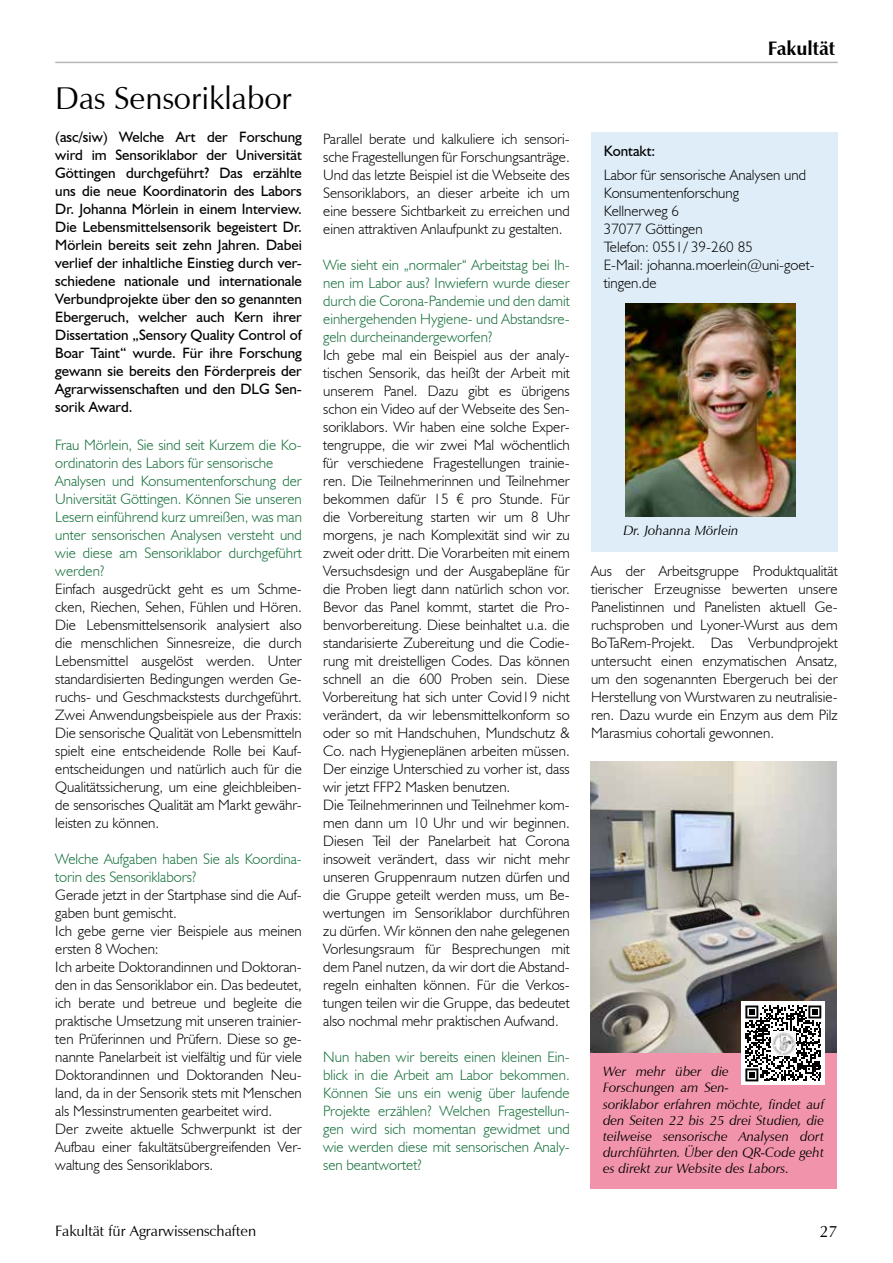
<style>
.page{position:relative;width:893px;height:1263px;background:#fff}
.page>*{position:absolute;margin:0;border:0;box-sizing:border-box;transform-origin:0 0}
.t1{font:31.5px "Zapf Humanist 601 BT";color:#000}
.t2{font:700 19.5px "Zapf Humanist 601 BT";color:#000}
.t3{font:16.5px "Zapf Humanist 601 BT";color:#000}
.t4{font:300 15px/18px "Humanist 521 BT";color:#000;text-align:justify}
.t5{font:300 15px/18px "Humanist 521 BT";color:#116d37}
.t6{font:15px/18px "Humanist 521 BT";color:#000;text-align:justify}
.t7{font:15px "Zapf Humanist 601 BT";color:#000}
.t8{font:italic 13.5px/16.2px "Zapf Humanist 601 BT";color:#000}
</style>
<div class="page">
<hr style="left:55px;top:62px;width:783px;height:1px;background:#b5b7b9">
<div style="left:591px;top:132px;width:247px;height:419px;background:#deedf7"></div>
<img style="left:590px;top:761px;width:247px;height:292px">
<div style="left:590px;top:1053px;width:247px;height:135px;background:#f194ab"></div>
<img style="left:625px;top:304px;width:170px;height:212px">
<div style="left:742px;top:1002px;width:83px;height:83px;background:#fff"></div>
<svg style="left:745px;top:1005px;width:76px;height:76px"></svg>
<img style="left:771px;top:1031px;width:24px;height:24px">
<h1 class="t1" style="left:55px;top:79px;width:238px">Das Sensoriklabor</h1>
<p class="t6" style="left:55px;top:127px;width:248px">(asc/siw) Welche Art der Forschung wird im Sensoriklabor der Universität Göttingen durchgeführt? Das erzählte uns die neue Koordinatorin des Labors Dr. Johanna Mörlein in einem Interview.<br>Die Lebensmittelsensorik begeistert Dr.<br>Mörlein bereits seit zehn Jahren. Dabei verlief der inhaltliche Einstieg durch ver&shy;schiedene nationale und internationale Verbundprojekte über den so genannten Ebergeruch, welcher auch Kern ihrer Dissertation „Sensory Quality Control of Boar Taint“ wurde. Für ihre Forschung gewann sie bereits den Förderpreis der Agrarwissenschaften und den DLG Sen&shy;sorik Award.</p>
<p class="t5" style="left:55px;top:436px;width:248px">Frau Mörlein, Sie sind seit Kurzem die Ko&shy;ordinatorin des Labors für sensorische Analysen und Konsumentenforschung der Universität Göttingen. Können Sie unseren Lesern einführend kurz umreißen, was man unter sensorischen Analysen versteht und wie diese am Sensoriklabor durchgeführt werden?</p>
<p class="t4" style="left:55px;top:580px;width:248px">Einfach ausgedrückt geht es um Schme&shy;cken, Riechen, Sehen, Fühlen und Hören.<br>Die Lebensmittelsensorik analysiert also die menschlichen Sinnesreize, die durch Lebensmittel ausgelöst werden. Unter standardisierten Bedingungen werden Ge&shy;ruchs- und Geschmackstests durchgeführt.<br>Zwei Anwendungsbeispiele aus der Praxis:<br>Die sensorische Qualität von Lebensmitteln spielt eine entscheidende Rolle bei Kauf&shy;entscheidungen und natürlich auch für die Qualitätssicherung, um eine gleichbleiben&shy;de sensorisches Qualität am Markt gewähr&shy;leisten zu können.</p>
<p class="t5" style="left:55px;top:850px;width:248px">Welche Aufgaben haben Sie als Koordina&shy;torin des Sensoriklabors?</p>
<p class="t4" style="left:55px;top:886px;width:248px;text-align:left">Gerade jetzt in der Startphase sind die Auf&shy;gaben bunt gemischt.<br>Ich gebe gerne vier Beispiele aus meinen ersten 8 Wochen:<br>Ich arbeite Doktorandinnen und Doktoran&shy;den in das Sensoriklabor ein. Das bedeutet, ich berate und betreue und begleite die praktische Umsetzung mit unseren trainier&shy;ten Prüferinnen und Prüfern. Diese so ge&shy;nannte Panelarbeit ist vielfältig und für viele Doktorandinnen und Doktoranden Neu&shy;land, da in der Sensorik stets mit Menschen als Messinstrumenten gearbeitet wird.<br>Der zweite aktuelle Schwerpunkt ist der Aufbau einer fakultätsübergreifenden Ver&shy;waltung des Sensoriklabors.</p>
<p class="t4" style="left:323px;top:130px;width:248px">Parallel berate und kalkuliere ich sensori&shy;sche Fragestellungen für Forschungsanträge.<br>Und das letzte Beispiel ist die Webseite des Sensoriklabors, an dieser arbeite ich um eine bessere Sichtbarkeit zu erreichen und einen attraktiven Anlaufpunkt zu gestalten.</p>
<p class="t5" style="left:323px;top:256px;width:248px;text-align:justify">Wie sieht ein „normaler“ Arbeitstag bei Ih&shy;nen im Labor aus? Inwiefern wurde dieser durch die Corona-Pandemie und den damit einhergehenden Hygiene- und Abstandsre&shy;geln durcheinandergeworfen?</p>
<p class="t4" style="left:323px;top:346px;width:248px;text-align:left">Ich gebe mal ein Beispiel aus der analy&shy;tischen Sensorik, das heißt der Arbeit mit unserem Panel. Dazu gibt es übrigens schon ein Video auf der Webseite des Sen&shy;soriklabors. Wir haben eine solche Exper&shy;tengruppe, die wir zwei Mal wöchentlich für verschiedene Fragestellungen trainie&shy;ren. Die Teilnehmerinnen und Teilnehmer bekommen dafür 15 € pro Stunde. Für die Vorbereitung starten wir um 8 Uhr morgens, je nach Komplexität sind wir zu zweit oder dritt. Die Vorarbeiten mit einem Versuchsdesign und der Ausgabepläne für die Proben liegt dann natürlich schon vor.<br>Bevor das Panel kommt, startet die Pro&shy;benvorbereitung. Diese beinhaltet u.a. die standarisierte Zubereitung und die Codie&shy;rung mit dreistelligen Codes. Das können schnell an die 600 Proben sein. Diese Vorbereitung hat sich unter Covid19 nicht verändert, da wir lebensmittelkonform so oder so mit Handschuhen, Mundschutz &amp; Co. nach Hygieneplänen arbeiten müssen.<br>Der einzige Unterschied zu vorher ist, dass wir jetzt FFP2 Masken benutzen.<br>Die Teilnehmerinnen und Teilnehmer kom&shy;men dann um 10 Uhr und wir beginnen.<br>Diesen Teil der Panelarbeit hat Corona insoweit verändert, dass wir nicht mehr unseren Gruppenraum nutzen dürfen und die Gruppe geteilt werden muss, um Be&shy;wertungen im Sensoriklabor durchführen zu dürfen. Wir können den nahe gelegenen Vorlesungsraum für Besprechungen mit dem Panel nutzen, da wir dort die Abstand&shy;regeln einhalten können. Für die Verkos&shy;tungen teilen wir die Gruppe, das bedeutet also nochmal mehr praktischen Aufwand.</p>
<p class="t5" style="left:323px;top:1048px;width:248px;text-align:justify">Nun haben wir bereits einen kleinen Ein&shy;blick in die Arbeit am Labor bekommen.<br>Können Sie uns ein wenig über laufende Projekte erzählen? Welchen Fragestellun&shy;gen wird sich momentan gewidmet und wie werden diese mit sensorischen Analy&shy;sen beantwortet?</p>
<h2 class="t2" style="left:768px;top:36px;width:69px">Fakultät</h2>
<p class="t6" style="left:604px;top:142px;width:53px">Kontakt:</p>
<p class="t4" style="left:604px;top:166px;width:212px;text-align:left">Labor für sensorische Analysen und<br>Konsumentenforschung<br>Kellnerweg 6<br>37077 Göttingen<br>Telefon: 0551/ 39-260 85<br>E-Mail: johanna.moerlein@uni-goet&shy;tingen.de</p>
<p class="t8" style="left:623px;top:522px;width:117px">Dr. Johanna Mörlein</p>
<p class="t4" style="left:591px;top:562px;width:248px">Aus der Arbeitsgruppe Produktqualität tierischer Erzeugnisse bewerten unsere Panelistinnen und Panelisten aktuell Ge&shy;ruchsproben und Lyoner-Wurst aus dem BoTaRem-Projekt. Das Verbundprojekt untersucht einen enzymatischen Ansatz, um den sogenannten Ebergeruch bei der Herstellung von Wurstwaren zu neutralisie&shy;ren. Dazu wurde ein Enzym aus dem Pilz Marasmius cohortali gewonnen.</p>
<p class="t8" style="left:603px;top:1063px;width:223px">Wer mehr über die<br>Forschungen am Sen-<br>soriklabor erfahren möchte, findet auf den Seiten 22 bis 25 drei Studien, die teilweise sensorische Analysen dort durchführten. Über den QR-Code geht es direkt zur Website des Labors.</p>
<p class="t7" style="left:55px;top:1222px;width:202px">Fakultät für Agrarwissenschaften</p>
<p class="t3" style="left:820px;top:1221px;width:20px">27</p>
</div>
